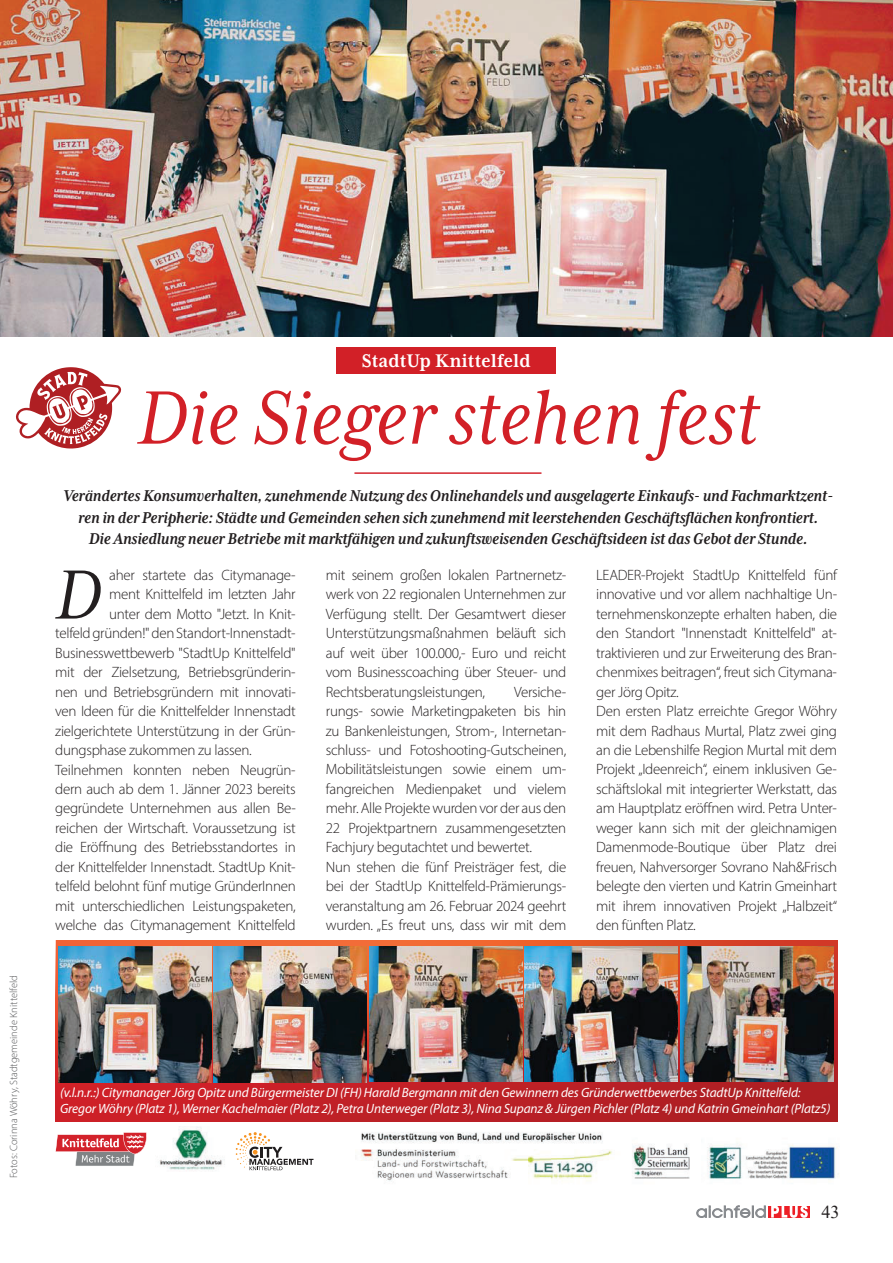
<style>
.page{position:relative;width:893px;height:1263px;background:#fff}
.page>*{position:absolute;margin:0;border:0;box-sizing:border-box;transform-origin:0 0}
.t1{font:italic 87px "Mrs Eaves XL Serif Nar OT";color:#d22027}
.t2{font:italic 79.95px "Mrs Eaves XL Serif Nar OT";color:#231f20}
.t3{font:700 21px "Mrs Eaves XL Serif Nar OT";color:#fff}
.t4{font:italic 700 18px/21.6px "Mrs Eaves XL Serif Nar OT";letter-spacing:-.01em;color:#231f20;text-align:center}
.t5{font:18px "Times New Roman";color:#231f20}
.t6{font:300 15px/19.5px "Myriad Pro";letter-spacing:-.02em;color:#231f20}
.t7{font:italic 13.5px/16.2px "Myriad Pro";letter-spacing:-.01em;color:#fff}
.t8{font:300 10.5px "Myriad Pro";color:#58595b}
</style>
<div class="page">
<div style="left:768px;top:1206px;width:42px;height:12px;background:#ed1f26"></div>
<svg style="left:696px;top:1205px;width:112px;height:13px"></svg>
<svg style="left:55px;top:941px;width:782px;height:180px;background:#bf2a29"></svg>
<svg style="left:16px;top:367px;width:105px;height:82px"></svg>
<hr style="left:354px;top:472px;width:187px;height:2px;background:#d4262f">
<div style="left:336px;top:347px;width:220px;height:27px;background:#d22027"></div>
<img style="left:680px;top:946px;width:153px;height:135px">
<img style="left:525px;top:946px;width:153px;height:135px">
<img style="left:369px;top:946px;width:153px;height:135px">
<img style="left:58px;top:946px;width:153px;height:136px">
<img style="left:214px;top:946px;width:153px;height:136px">
<img style="left:0;top:0;width:893px;height:336px">
<svg style="left:55px;top:1132px;width:92px;height:34px"></svg>
<img style="left:160px;top:1127px;width:65px;height:43px">
<svg style="left:236px;top:1132px;width:77px;height:38px"></svg>
<img style="left:361px;top:1132px;width:478px;height:49px">
<p class="t8" style="left:10px;top:1178px;width:204px;rotate:-90deg">Fotos: Corinna Wöhry, Stadtgemeinde Knittelfeld</p>
<h3 class="t3" style="left:362px;top:347px;width:170px">StadtUp Knittelfeld</h3>
<h1 class="t1" style="left:137px;top:363px;width:623px">Die Sieger stehen fest</h1>
<p class="t4" style="left:63px;top:486px;width:771px">Verändertes Konsumverhalten, zunehmende Nutzung des Onlinehandels und ausgelagerte Einkaufs- und Fachmarktzent&shy;ren in der Peripherie: Städte und Gemeinden sehen sich zunehmend mit leerstehenden Geschäftsflächen konfrontiert.<br>Die Ansiedlung neuer Betriebe mit marktfähigen und zukunftsweisenden Geschäftsideen ist das Gebot der Stunde.</p>
<p class="t6" style="left:596px;top:566px;width:242px">LEADER-Projekt StadtUp Knittelfeld fünf innovative und vor allem nachhaltige Un&shy;ternehmenskonzepte erhalten haben, die den Standort "Innenstadt Knittelfeld" at&shy;traktivieren und zur Erweiterung des Bran&shy;chenmixes beitragen“, freut sich Citymana&shy;ger Jörg Opitz.<br>Den ersten Platz erreichte Gregor Wöhry mit dem Radhaus Murtal, Platz zwei ging an die Lebenshilfe Region Murtal mit dem Projekt „Ideenreich“, einem inklusiven Ge&shy;schäftslokal mit integrierter Werkstatt, das am Hauptplatz eröffnen wird. Petra Unter&shy;weger kann sich mit der gleichnamigen Damenmode-Boutique über Platz drei freuen, Nahversorger Sovrano Nah&amp;Frisch belegte den vierten und Katrin Gmeinhart mit ihrem innovativen Projekt „Halbzeit“ den fünften Platz.</p>
<p class="t6" style="left:326px;top:566px;width:242px;text-align:justify">mit seinem großen lokalen Partnernetz&shy;werk von 22 regionalen Unternehmen zur Verfügung stellt. Der Gesamtwert dieser Unterstützungsmaßnahmen beläuft sich auf weit über 100.000,- Euro und reicht vom Businesscoaching über Steuer- und Rechtsberatungsleistungen,</p>
<h2 class="t2" style="left:55px;top:544px;width:49px">D</h2>
<p class="t6" style="left:109px;top:566px;width:188px">aher startete das Citymanage-</p>
<p class="t6" style="left:109px;top:585px;width:188px">ment Knittelfeld im letzten Jahr</p>
<p class="t6" style="left:109px;top:605px;width:188px">unter dem Motto "Jetzt. In Knit-</p>
<p class="t6" style="left:55px;top:624px;width:242px">telfeld gründen!" den Standort-Innenstadt-</p>
<p class="t6" style="left:55px;top:644px;width:242px">Businesswettbewerb "StadtUp Knittelfeld"</p>
<p class="t6" style="left:55px;top:663px;width:242px">mit der Zielsetzung, Betriebsgründerin-</p>
<p class="t6" style="left:55px;top:683px;width:242px">nen und Betriebsgründern mit innovati-</p>
<p class="t6" style="left:55px;top:702px;width:242px">ven Ideen für die Knittelfelder Innenstadt</p>
<p class="t6" style="left:55px;top:722px;width:242px">zielgerichtete Unterstützung in der Grün-</p>
<p class="t6" style="left:55px;top:741px;width:198px">dungsphase zukommen zu lassen.</p>
<p class="t6" style="left:55px;top:761px;width:242px">Teilnehmen konnten neben Neugrün-</p>
<p class="t6" style="left:55px;top:780px;width:242px">dern auch ab dem 1. Jänner 2023 bereits</p>
<p class="t6" style="left:55px;top:800px;width:242px">gegründete Unternehmen aus allen Be-</p>
<p class="t6" style="left:55px;top:819px;width:242px">reichen der Wirtschaft. Voraussetzung ist</p>
<p class="t6" style="left:55px;top:839px;width:242px">die Eröffnung des Betriebsstandortes in</p>
<p class="t6" style="left:55px;top:858px;width:242px">der Knittelfelder Innenstadt. StadtUp Knit-</p>
<p class="t6" style="left:55px;top:878px;width:242px">telfeld belohnt fünf mutige GründerInnen</p>
<p class="t6" style="left:55px;top:897px;width:242px">mit unterschiedlichen Leistungspaketen,</p>
<p class="t6" style="left:55px;top:917px;width:242px">welche das Citymanagement Knittelfeld</p>
<p class="t6" style="left:326px;top:683px;width:242px;text-indent:188px">Versiche&shy;rungs- sowie Marketingpaketen bis hin zu Bankenleistungen, Strom-, Internetan&shy;schluss- und Fotoshooting-Gutscheinen, Mobilitätsleistungen sowie einem um&shy;fangreichen Medienpaket und vielem mehr. Alle Projekte wurden vor der aus den 22 Projektpartnern zusammengesetzten Fachjury begutachtet und bewertet.<br>Nun stehen die fünf Preisträger fest, die bei der StadtUp Knittelfeld-Prämierungs&shy;veranstaltung am 26. Februar 2024 geehrt wurden. „Es freut uns, dass wir mit dem</p>
<p class="t7" style="left:60px;top:1085px;width:772px">(v.l.n.r.:) Citymanager Jörg Opitz und Bürgermeister DI (FH) Harald Bergmann mit den Gewinnern des Gründerwettbewerbes StadtUp Knittelfeld:<br>Gregor Wöhry (Platz 1), Werner Kachelmaier (Platz 2), Petra Unterweger (Platz 3), Nina Supanz &amp; Jürgen Pichler (Platz 4) und Katrin Gmeinhart (Platz5)</p>
<p class="t5" style="left:821px;top:1202px;width:19px">43</p>
</div>
